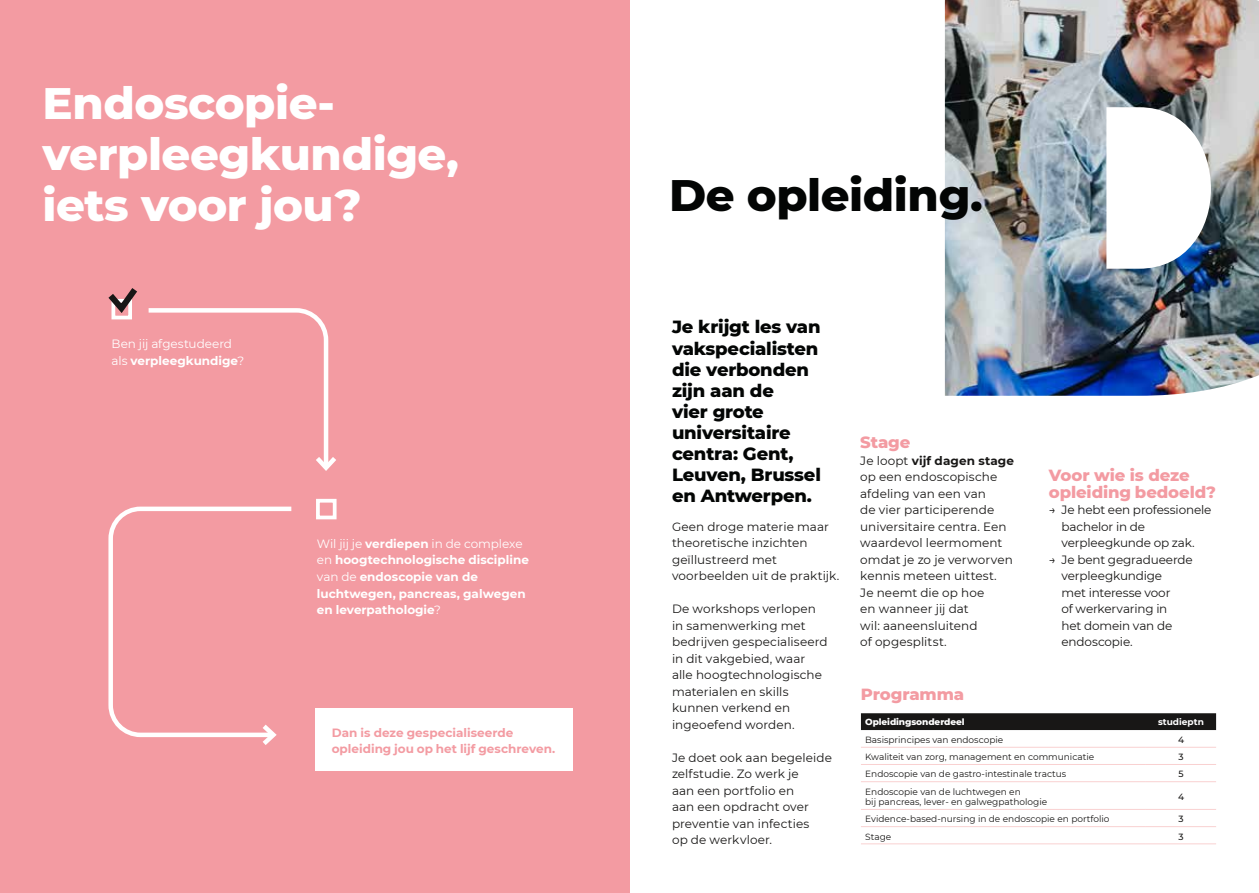
<style>
.page{position:relative;width:1259px;height:893px;background:#fff}
.page>*{position:absolute;margin:0;border:0;box-sizing:border-box;transform-origin:0 0}
.t1{font:800 45px/51px "Montserrat";letter-spacing:-.01em;color:#fff}
.t2{font:800 45px "Montserrat";letter-spacing:-.01em;color:#030504}
.t3{font:800 18px/21px "Montserrat";letter-spacing:-.01em;color:#030504}
.t4{font:800 16.5px/16.5px "Montserrat";letter-spacing:-.005em;color:#f39ba2}
.t5{font:12px/16.5px "Montserrat";letter-spacing:.005em;color:#181716}
.t6{font:700 12px/16.5px "Montserrat";color:#fff}
.t7{font:12px/16.5px "Montserrat";letter-spacing:-.015em;color:#181716}
.t8{font:700 12px/16.5px "Montserrat";color:#f39ba2}
.t9{font:12px/16.5px "Montserrat";color:#fff}
.t10{font:9px/10.5px "Montserrat";color:#181716}
.t11{font:800 9px "Montserrat";letter-spacing:-.01em;color:#fff}
.t12{font:700 9px "Montserrat";color:#fff}
.t13{font:500 9px "Montserrat";color:#181716}
.s1{font-weight:700}
.s2{font-weight:400}
</style>
<div class="page">
<div style="left:0;top:0;width:629px;height:893px;background:#f39ba2"></div>
<img style="left:945px;top:0;width:314px;height:396px">
<div style="left:861px;top:713px;width:355px;height:17px;background:#181716"></div>
<hr style="left:1146px;top:747px;width:70px;height:1px;background:#f9d1d1">
<hr style="left:1146px;top:764px;width:70px;height:1px;background:#f9d1d1">
<hr style="left:1146px;top:781px;width:70px;height:1px;background:#f9d1d1">
<hr style="left:1146px;top:809px;width:70px;height:1px;background:#f9d1d1">
<hr style="left:1146px;top:826px;width:70px;height:1px;background:#f9d1d1">
<hr style="left:1146px;top:844px;width:70px;height:1px;background:#f9d1d1">
<hr style="left:861px;top:747px;width:285px;height:1px;background:#f9d1d1">
<hr style="left:861px;top:764px;width:285px;height:1px;background:#f9d1d1">
<hr style="left:861px;top:781px;width:285px;height:1px;background:#f9d1d1">
<hr style="left:861px;top:809px;width:285px;height:1px;background:#f9d1d1">
<hr style="left:861px;top:826px;width:285px;height:1px;background:#f9d1d1">
<hr style="left:861px;top:844px;width:285px;height:1px;background:#f9d1d1">
<div style="left:316px;top:499px;width:20px;height:20px;border:4px solid #fff"></div>
<div style="left:315px;top:708px;width:257px;height:62px;background:#fff"></div>
<svg style="left:108px;top:288px;width:228px;height:183px"></svg>
<svg style="left:108px;top:506px;width:184px;height:239px"></svg>
<h1 class="t1" style="left:43px;top:75px;width:418px">Endoscopie&shy;verpleegkundige, iets voor jou?</h1>
<p class="t9" style="left:111px;top:335px;width:134px">Ben jij afgestudeerd als <span class="s1">verpleegkundige</span>?</p>
<p class="t6" style="left:317px;top:535px;width:214px"><span class="s2">Wil jij je</span> verdiepen <span class="s2">in de complexe en</span> hoogtechnologische discipline <span class="s2">van de</span> endoscopie van de luchtwegen, pancreas, galwegen en leverpathologie<span class="s2">?</span></p>
<p class="t8" style="left:332px;top:723px;width:225px">Dan is deze gespecialiseerde opleiding jou op het lijf geschreven.</p>
<h1 class="t2" style="left:669px;top:162px;width:315px">De opleiding.</h1>
<h2 class="t3" style="left:672px;top:316px;width:150px">Je krijgt les van vakspecialisten die verbonden zijn aan de<br>vier grote universitaire centra: Gent,<br>Leuven, Brussel en Antwerpen.</h2>
<p class="t5" style="left:672px;top:518px;width:169px">Geen droge materie maar theoretische inzichten geïllustreerd met voorbeelden uit de praktijk.</p>
<p class="t5" style="left:672px;top:600px;width:157px">De workshops verlopen in samenwerking met bedrijven gespecialiseerd in dit vakgebied, waar alle hoogtechnologische materialen en skills kunnen verkend en ingeoefend worden.</p>
<p class="t5" style="left:672px;top:749px;width:161px">Je doet ook aan begeleide zelfstudie. Zo werk je<br>aan een portfolio en<br>aan een opdracht over preventie van infecties<br>op de werkvloer.</p>
<h3 class="t4" style="left:860px;top:433px;width:52px">Stage</h3>
<p class="t5" style="left:860px;top:452px;width:155px">Je loopt <span class="s1">vijf dagen stage </span>op een endoscopische afdeling van een van<br>de vier participerende universitaire centra. Een waardevol leermoment omdat je zo je verworven kennis meteen uittest.<br>Je neemt die op hoe<br>en wanneer jij dat<br>wil: aaneensluitend<br>of opgesplitst.</p>
<h3 class="t4" style="left:1048px;top:466px;width:169px">Voor wie is deze opleiding bedoeld?</h3>
<p class="t5" style="left:1061px;top:501px;width:151px;text-indent:-13px">→ Je hebt een professionele bachelor in de verpleegkunde op zak.</p>
<p class="t7" style="left:1061px;top:551px;width:133px;text-indent:-13px">→ Je bent gegradueerde verpleegkundige<br>met interesse voor<br>of werkervaring in<br>het domein van de endoscopie.</p>
<h3 class="t4" style="left:861px;top:685px;width:105px">Programma</h3>
<p class="t11" style="left:865px;top:715px;width:101px">Opleidingsonderdeel</p>
<p class="t12" style="left:1158px;top:715px;width:47px">studieptn</p>
<p class="t10" style="left:865px;top:734px;width:140px">Basisprincipes van endoscopie</p>
<p class="t13" style="left:1178px;top:733px;width:8px">4</p>
<p class="t10" style="left:865px;top:751px;width:231px">Kwaliteit van zorg, management en communicatie</p>
<p class="t13" style="left:1178px;top:751px;width:7px">3</p>
<p class="t10" style="left:865px;top:769px;width:203px">Endoscopie van de gastro-intestinale tractus</p>
<p class="t13" style="left:1178px;top:768px;width:7px">5</p>
<p class="t10" style="left:865px;top:786px;width:183px">Endoscopie van de luchtwegen en<br>bij pancreas, lever- en galwegpathologie</p>
<p class="t13" style="left:1178px;top:790px;width:8px">4</p>
<p class="t10" style="left:865px;top:814px;width:246px">Evidence-based-nursing in de endoscopie en portfolio</p>
<p class="t13" style="left:1178px;top:813px;width:7px">3</p>
<p class="t10" style="left:865px;top:831px;width:28px">Stage</p>
<p class="t13" style="left:1178px;top:830px;width:7px">3</p>
</div>
